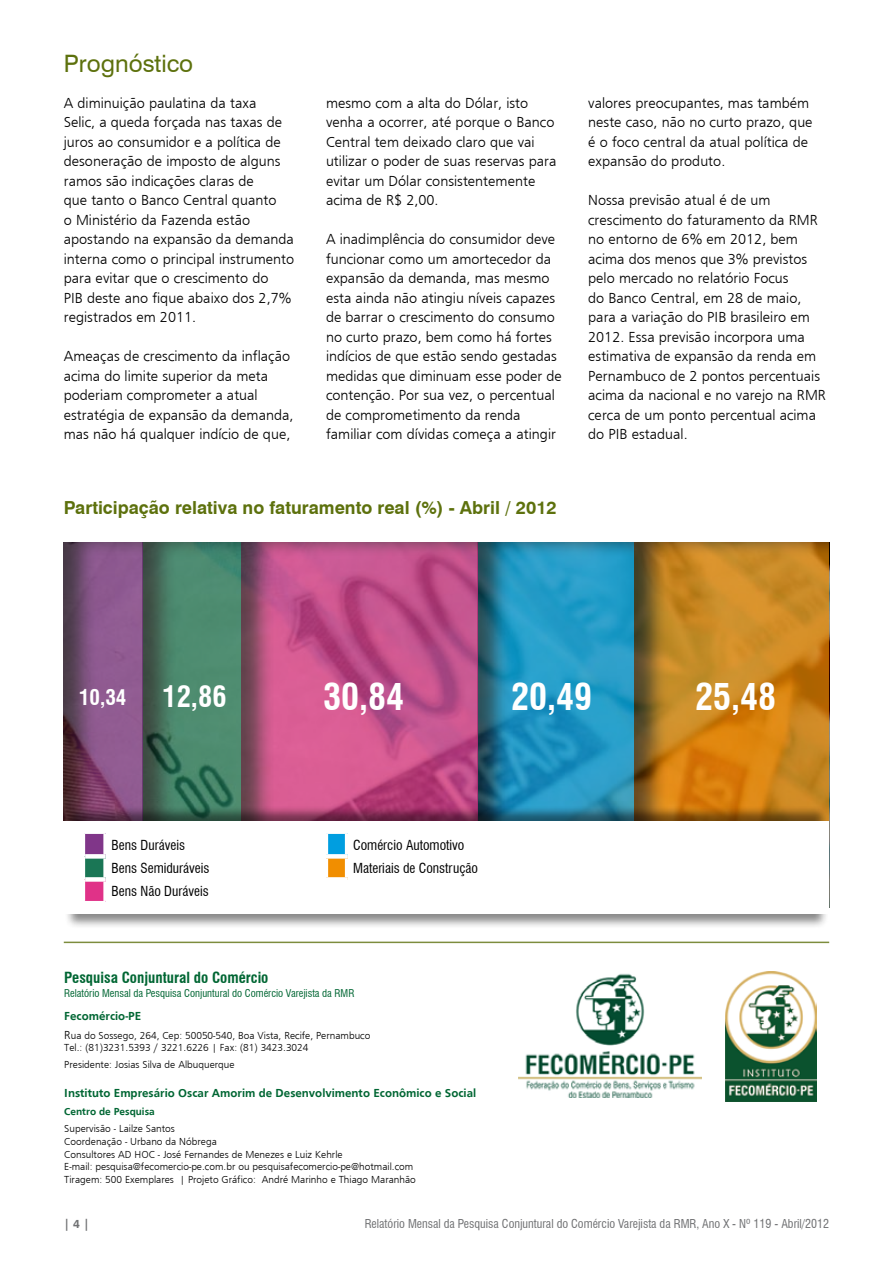
<style>
.page{position:relative;width:893px;height:1263px;background:#fff}
.page>*{position:absolute;margin:0;border:0;box-sizing:border-box;transform-origin:0 0}
.t1{font:700 condensed 36px "Swiss 721 BT";color:#fff}
.t2{font:700 condensed 28.5px "Swiss 721 BT";color:#fff}
.t3{font:24px "Swiss 721 BT";color:#5d710d}
.t4{font:700 condensed 21px "Swiss 721 BT";color:#fff}
.t5{font:700 18px "Swiss 721 BT";color:#5d710d}
.t6{font:300 15px/19.5px "Frugal Sans";color:#000}
.t7{font:700 condensed 15px "Swiss 721 BT";color:#063}
.t8{font:condensed 13.5px "Swiss 721 BT";color:#000}
.t9{font:condensed 12px "Swiss 721 BT";color:#707173}
.t10{font:700 12px "Frugal Sans";color:#063}
.t11{font:700 12px "Swiss 721 BT";color:#707173}
.t12{font:300 10.5px/12.6px "Frugal Sans";color:#000}
.t13{font:condensed 10.5px "Swiss 721 BT";color:#063}
.t14{font:700 10.5px "Frugal Sans";color:#063}
.s1{font-size:12px}
</style>
<div class="page">
<div style="left:629px;top:539px;width:201px;height:314px;background:#000;opacity:.75"></div>
<div style="left:475px;top:541px;width:161px;height:312px;background:#000;opacity:.75"></div>
<div style="left:239px;top:542px;width:240px;height:311px;background:#000;opacity:.75"></div>
<div style="left:140px;top:541px;width:103px;height:312px;background:#000;opacity:.75"></div>
<div style="left:61px;top:541px;width:83px;height:312px;background:#000;opacity:.75"></div>
<div style="left:64px;top:805px;width:771px;height:122px;background:#000;opacity:.47"></div>
<div style="left:64px;top:821px;width:765px;height:111px;background:#fff"></div>
<div style="left:64px;top:855px;width:771px;height:81px;background:#000;opacity:.47"></div>
<div style="left:64px;top:846px;width:765px;height:68px;background:#fff"></div>
<div style="left:326px;top:833px;width:21px;height:23px;background:#009ee0"></div>
<div style="left:326px;top:856px;width:21px;height:23px;background:#f18e00"></div>
<hr style="left:326px;top:832px;width:21px;height:2px;background:#fff">
<svg style="left:84px;top:834px;width:22px;height:68px"></svg>
<div style="left:103px;top:834px;width:5px;height:20px;background:#fff"></div>
<hr style="left:324px;top:834px;width:4px;height:20px;background:#fff">
<hr style="left:345px;top:834px;width:4px;height:20px;background:#fff">
<div style="left:85px;top:854px;width:21px;height:5px;background:#fff"></div>
<div style="left:103px;top:859px;width:5px;height:18px;background:#fff"></div>
<div style="left:326px;top:854px;width:21px;height:5px;background:#fff"></div>
<hr style="left:324px;top:859px;width:4px;height:18px;background:#fff">
<hr style="left:345px;top:859px;width:4px;height:18px;background:#fff">
<div style="left:85px;top:877px;width:21px;height:5px;background:#fff"></div>
<div style="left:103px;top:882px;width:5px;height:19px;background:#fff"></div>
<div style="left:326px;top:877px;width:21px;height:5px;background:#fff"></div>
<hr style="left:64px;top:941px;width:765px;height:2px;background:#7d8d3d">
<img style="left:519px;top:973px;width:183px;height:124px">
<img style="left:725px;top:971px;width:92px;height:130px">
<h3 class="t3" style="left:64px;top:49px;width:131px">Prognóstico</h3>
<p class="t6" style="left:64px;top:93px;width:232px">A diminuição paulatina da taxa<br>Selic, a queda forçada nas taxas de juros ao consumidor e a política de desoneração de imposto de alguns ramos são indicações claras de<br>que tanto o Banco Central quanto<br>o Ministério da Fazenda estão apostando na expansão da demanda interna como o principal instrumento para evitar que o crescimento do<br>PIB deste ano fique abaixo dos 2,7% registrados em 2011.</p>
<p class="t6" style="left:64px;top:346px;width:231px">Ameaças de crescimento da inflação acima do limite superior da meta poderiam comprometer a atual estratégia de expansão da demanda, mas não há qualquer indício de que,</p>
<p class="t6" style="left:326px;top:93px;width:232px">mesmo com a alta do Dólar, isto venha a ocorrer, até porque o Banco<br>Central tem deixado claro que vai utilizar o poder de suas reservas para evitar um Dólar consistentemente acima de R$ 2,00.</p>
<p class="t6" style="left:326px;top:229px;width:237px">A inadimplência do consumidor deve funcionar como um amortecedor da expansão da demanda, mas mesmo esta ainda não atingiu níveis capazes de barrar o crescimento do consumo no curto prazo, bem como há fortes indícios de que estão sendo gestadas medidas que diminuam esse poder de contenção. Por sua vez, o percentual de comprometimento da renda familiar com dívidas começa a atingir</p>
<p class="t5" style="left:64px;top:496px;width:494px">Participação relativa no faturamento real (%) - Abril / 2012</p>
<p class="t6" style="left:588px;top:93px;width:226px">valores preocupantes, mas também neste caso, não no curto prazo, que é o foco central da atual política de expansão do produto.</p>
<p class="t6" style="left:588px;top:190px;width:239px">Nossa previsão atual é de um crescimento do faturamento da RMR no entorno de 6% em 2012, bem acima dos menos que 3% previstos pelo mercado no relatório Focus<br>do Banco Central, em 28 de maio, para a variação do PIB brasileiro em<br>2012. Essa previsão incorpora uma estimativa de expansão da renda em<br>Pernambuco de 2 pontos percentuais acima da nacional e no varejo na RMR cerca de um ponto percentual acima do PIB estadual.</p>
<h3 class="t4" style="left:79px;top:684px;width:49px">10,34</h3>
<h2 class="t2" style="left:162px;top:680px;width:66px">12,86</h2>
<h1 class="t1" style="left:323px;top:676px;width:82px">30,84</h1>
<h1 class="t1" style="left:511px;top:676px;width:82px">20,49</h1>
<h1 class="t1" style="left:695px;top:676px;width:82px">25,48</h1>
<p class="t8" style="left:112px;top:837px;width:75px">Bens Duráveis</p>
<p class="t8" style="left:353px;top:837px;width:113px">Comércio Automotivo</p>
<p class="t8" style="left:112px;top:860px;width:99px">Bens Semiduráveis</p>
<p class="t8" style="left:353px;top:860px;width:126px">Materiais de Construção</p>
<p class="t8" style="left:112px;top:883px;width:99px">Bens Não Duráveis</p>
<p class="t7" style="left:64px;top:968px;width:206px">Pesquisa Conjuntural do Comércio</p>
<p class="t13" style="left:64px;top:987px;width:292px">Relatório Mensal da Pesquisa Conjuntural do Comércio Varejista da RMR</p>
<p class="t10" style="left:64px;top:1009px;width:79px">Fecomércio-PE</p>
<p class="t12" style="left:64px;top:1029px;width:308px"><span class="s1">R</span>ua do Sossego, 264, Cep: 50050-540, Boa Vista, Recife, Pernambuco<br>Tel.: (81)3231.5393 / 3221.6226 | Fax: (81) 3423.3024</p>
<p class="t12" style="left:64px;top:1058px;width:172px">Presidente: Josias Silva de Albuquerque</p>
<p class="t10" style="left:64px;top:1086px;width:413px">Instituto Empresário Oscar Amorim de Desenvolvimento Econômico e Social</p>
<p class="t14" style="left:64px;top:1106px;width:92px">Centro de Pesquisa</p>
<p class="t12" style="left:64px;top:1122px;width:353px">Supervisão - Lailze Santos<br>Coordenação - Urbano da Nóbrega<br>Consultores AD HOC - José Fernandes de Menezes e Luiz Kehrle<br>E-mail: pesquisa@fecomercio-pe.com.br ou pesquisafecomercio-pe@hotmail.com Tiragem: 500 Exemplares | Projeto Gráfico: André Marinho e Thiago Maranhão</p>
<p class="t11" style="left:64px;top:1216px;width:27px">| 4 |</p>
<p class="t9" style="left:365px;top:1216px;width:466px">Relatório Mensal da Pesquisa Conjuntural do Comércio Varejista da RMR, Ano X - Nº 119 - Abril/2012</p>
</div>
